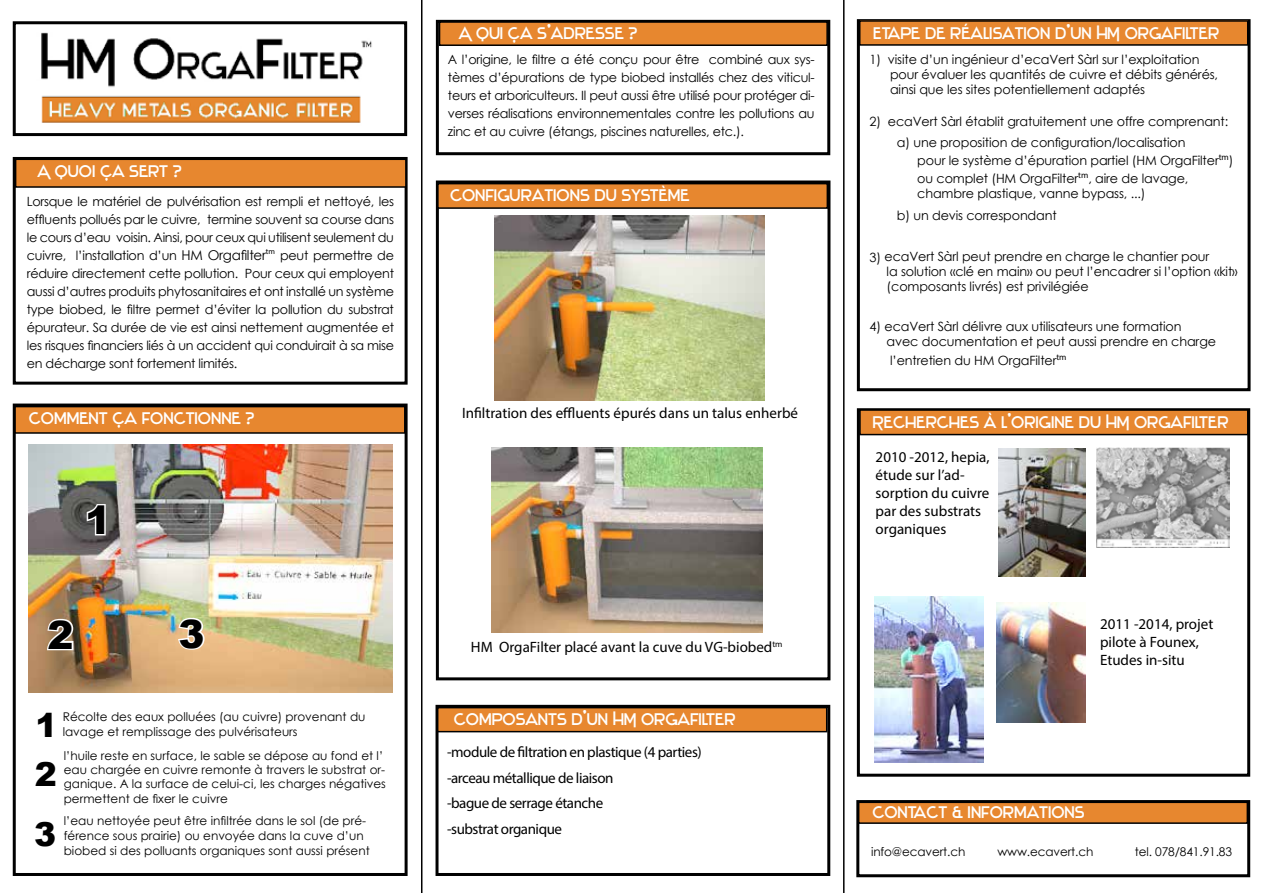
<style>
.page{position:relative;width:1263px;height:893px;background:#fff}
.page>*{position:absolute;margin:0;border:0;box-sizing:border-box;transform-origin:0 0}
.t1{font:900 39px "Arial";color:#000}
.t2{font:900 33px "Arial";color:#000}
.t3{font:16.5px "Stentiga";color:#fff}
.t4{font:15px/18px "Myriad Pro";color:#000}
.t5{font:15px/25.5px "Myriad Pro";letter-spacing:-.03em;color:#000}
.t6{font:12.75px/18px "Century Gothic";letter-spacing:-.01em;color:#000}
.t7{font:12px/14.4px "Century Gothic";color:#000}
.s1{font-size:13.5px}
</style>
<div class="page">
<div style="left:857px;top:19px;width:393px;height:372px;border:3px solid #000"></div>
<div style="left:14px;top:406px;width:392px;height:28px;background:#e7872f;border:2px solid #000"></div>
<img style="left:29px;top:444px;width:363px;height:248px">
<div style="left:13px;top:404px;width:395px;height:472px;border:3px solid #000"></div>
<div style="left:13px;top:157px;width:395px;height:228px;border:3px solid #000"></div>
<div style="left:16px;top:159px;width:390px;height:28px;background:#e7872f"></div>
<div style="left:15px;top:159px;width:392px;height:29px;border:2px solid #000"></div>
<div style="left:857px;top:408px;width:393px;height:369px;border:3px solid #000"></div>
<div style="left:435px;top:705px;width:395px;height:171px;border:3px solid #000"></div>
<div style="left:436px;top:20px;width:394px;height:135px;border:3px solid #000"></div>
<div style="left:860px;top:410px;width:388px;height:25px;background:#e7872f"></div>
<div style="left:859px;top:409px;width:389px;height:26px;border:2px solid #000"></div>
<div style="left:860px;top:21px;width:388px;height:24px;background:#e7872f"></div>
<div style="left:859px;top:20px;width:389px;height:26px;border:2px solid #000"></div>
<div style="left:438px;top:708px;width:389px;height:24px;background:#e7872f"></div>
<div style="left:437px;top:707px;width:390px;height:25px;border:2px solid #000"></div>
<div style="left:436px;top:180px;width:394px;height:500px;border:3px solid #000"></div>
<div style="left:438px;top:184px;width:389px;height:24px;background:#e7872f"></div>
<div style="left:437px;top:183px;width:391px;height:26px;border:2px solid #000"></div>
<div style="left:439px;top:22px;width:388px;height:23px;background:#e7872f"></div>
<div style="left:439px;top:21px;width:389px;height:25px;border:2px solid #000"></div>
<div style="left:856px;top:800px;width:394px;height:77px;border:3px solid #000"></div>
<div style="left:859px;top:802px;width:388px;height:21px;background:#e7872f"></div>
<div style="left:858px;top:801px;width:390px;height:23px;border:2px solid #000"></div>
<hr style="left:421px;top:0;width:1px;height:893px;background:#000">
<hr style="left:843px;top:0;width:1px;height:893px;background:#000">
<img style="left:41px;top:32px;width:331px;height:91px">
<div style="left:13px;top:21px;width:394px;height:115px;border:3px solid #000"></div>
<svg style="left:85px;top:502px;width:22px;height:35px"></svg>
<svg style="left:45px;top:617px;width:30px;height:35px"></svg>
<svg style="left:176px;top:616px;width:31px;height:36px"></svg>
<img style="left:998px;top:449px;width:87px;height:127px">
<img style="left:1097px;top:447px;width:132px;height:100px">
<img style="left:494px;top:216px;width:270px;height:184px">
<img style="left:491px;top:448px;width:272px;height:185px">
<img style="left:996px;top:603px;width:89px;height:119px">
<img style="left:875px;top:596px;width:108px;height:166px">
<p class="t3" style="left:38px;top:161px;width:145px">A quoi ça sert ?</p>
<p class="t6" style="left:27px;top:192px;width:369px;text-align:justify">Lorsque le matériel de pulvérisation est rempli et nettoyé, les effluents pollués par le cuivre, termine souvent sa course dans le cours d’eau voisin. Ainsi, pour ceux qui utilisent seulement du cuivre, l’installation d’un <span class="s1">HM Orgafilter</span><sup>tm</sup> peut permettre de réduire directement cette pollution. Pour ceux qui employent aussi d’autres produits phytosanitaires et ont installé un système type biobed, le filtre permet d’éviter la pollution du substrat épurateur. Sa durée de vie est ainsi nettement augmentée et les risques financiers liés à un accident qui conduirait à sa mise en décharge sont fortement limités.</p>
<p class="t3" style="left:29px;top:408px;width:227px">Comment ça fonctionne ?</p>
<h1 class="t1" style="left:85px;top:492px;width:28px">1</h1>
<h1 class="t1" style="left:48px;top:606px;width:28px">2</h1>
<h1 class="t1" style="left:179px;top:605px;width:28px">3</h1>
<h2 class="t2" style="left:35px;top:702px;width:24px">1</h2>
<h2 class="t2" style="left:35px;top:750px;width:24px">2</h2>
<h2 class="t2" style="left:34px;top:811px;width:24px">3</h2>
<p class="t7" style="left:63px;top:709px;width:304px">Récolte des eaux polluées (au cuivre) provenant du lavage et remplissage des pulvérisateurs</p>
<p class="t7" style="left:64px;top:748px;width:324px">l’huile reste en surface, le sable se dépose au fond et l’ eau chargée en cuivre remonte à travers le substrat or&shy;ganique. A la surface de celui-ci, les charges négatives permettent de fixer le cuivre</p>
<p class="t7" style="left:64px;top:813px;width:307px;line-height:15px">l’eau nettoyée peut être infiltrée dans le sol (de pré&shy;férence sous prairie) ou envoyée dans la cuve d’un biobed si des polluants organiques sont aussi présent</p>
<p class="t3" style="left:459px;top:23px;width:180px">A qui ça s’adresse ?</p>
<p class="t6" style="left:448px;top:51px;width:368px;text-align:justify">A l’origine, le filtre a été conçu pour être combiné aux sys&shy;tèmes d’épurations de type biobed installés chez des viticul&shy;teurs et arboriculteurs. Il peut aussi être utilisé pour protéger di&shy;verses réalisations environnementales contre les pollutions au zinc et au cuivre (étangs, piscines naturelles, etc.).</p>
<p class="t3" style="left:450px;top:186px;width:241px">Configurations du système</p>
<p class="t4" style="left:462px;top:404px;width:338px">Infiltration des effluents épurés dans un talus enherbé</p>
<p class="t4" style="left:471px;top:638px;width:313px">HM OrgaFilter placé avant la cuve du VG-biobed<sup>tm</sup></p>
<p class="t3" style="left:454px;top:709px;width:283px">Composants d’un HM Orgafilter</p>
<p class="t5" style="left:447px;top:739px;width:256px">-module de filtration en plastique (4 parties) -arceau métallique de liaison<br>-bague de serrage étanche<br>-substrat organique</p>
<p class="t3" style="left:873px;top:23px;width:347px">Etape de réalisation d’un HM Orgafilter</p>
<p class="t6" style="left:890px;top:51px;width:330px;line-height:15.3px;text-indent:-20px">1) visite d’un ingénieur d’ecaVert Sàrl sur l’exploitation pour évaluer les quantités de cuivre et débits générés, ainsi que les sites potentiellement adaptés</p>
<p class="t6" style="left:897px;top:110px;width:333px;line-height:21px;text-indent:-27px">2) ecaVert Sàrl établit gratuitement une offre comprenant: a) une proposition de configuration/localisation</p>
<p class="t6" style="left:917px;top:151px;width:318px">pour le système d’épuration partiel (HM OrgaFilter<sup>tm</sup>) ou complet (HM OrgaFilter<sup>tm</sup>, aire de lavage,</p>
<p class="t6" style="left:897px;top:182px;width:250px;line-height:22.5px;text-indent:20px">chambre plastique, vanne bypass, ...) b) un devis correspondant</p>
<p class="t6" style="left:887px;top:249px;width:352px;line-height:15px;text-indent:-17px">3) ecaVert Sàrl peut prendre en charge le chantier pour<br>la solution «clé en main» ou peut l’encadrer si l’option «kit» (composants livrés) est privilégiée</p>
<p class="t6" style="left:887px;top:319px;width:331px;line-height:15px;text-indent:-17px">4) ecaVert Sàrl délivre aux utilisateurs une formation avec documentation et peut aussi prendre en charge</p>
<p class="t6" style="left:890px;top:351px;width:178px">l’entretien du HM OrgaFilter<sup>tm</sup></p>
<p class="t3" style="left:873px;top:412px;width:357px">Recherches à l’origine du HM Orgafilter</p>
<p class="t4" style="left:876px;top:447px;width:115px">2010 -2012, hepia, étude sur l’ad&shy;sorption du cuivre par des substrats organiques</p>
<p class="t4" style="left:1100px;top:615px;width:115px">2011 -2014, projet pilote à Founex,<br>Etudes in-situ</p>
<p class="t3" style="left:872px;top:802px;width:214px">Contact &amp; informations</p>
<p class="t7" style="left:871px;top:844px;width:96px">info@ecavert.ch</p>
<p class="t7" style="left:997px;top:844px;width:97px">www.ecavert.ch</p>
<p class="t7" style="left:1135px;top:844px;width:99px">tel. 078/841.91.83</p>
</div>
